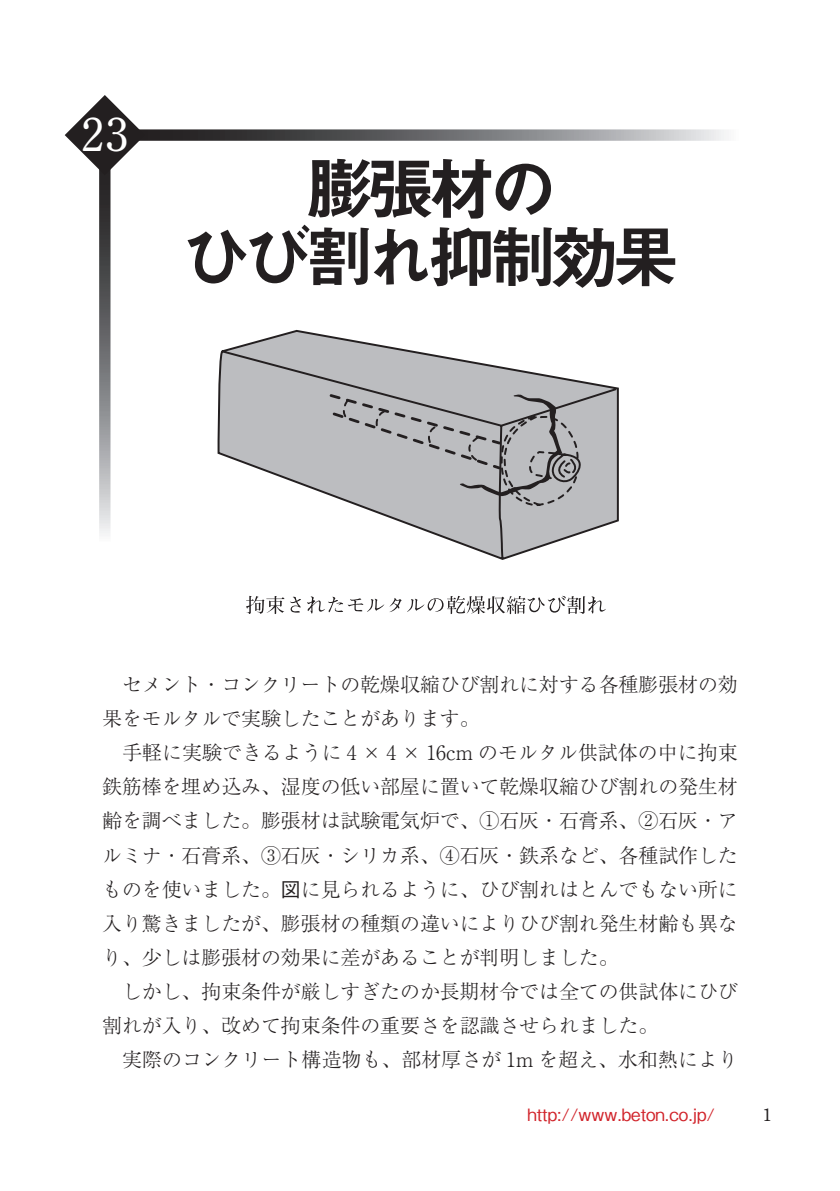
<style>
.page{position:relative;width:840px;height:1191px;background:#fff}
.page>*{position:absolute;margin:0;border:0;box-sizing:border-box;transform-origin:0 0}
.t1{font:68px/68px "Midashi Go Pro MB31";letter-spacing:-.1em;color:#231f20;text-align:center}
.t2{font:700 45.4px "Futo Min A101 Pro";color:#fff}
.t3{font:300 19.8px/34px "Ryumin Pro";color:#231f20}
.t4{font:500 17px "Gothic BBB Pro";color:#d1232a}
.s1{font-family:"Gothic BBB Pro";font-weight:500}
</style>
<div class="page">
<svg style="left:146px;top:129px;width:580px;height:12px;background:#7a7b7d"></svg>
<svg style="left:99px;top:177px;width:11px;height:357px;background:#797a7c"></svg>
<svg style="left:64px;top:95px;width:82px;height:82px"></svg>
<svg style="left:246px;top:596px;width:38px;height:18px"></svg>
<svg style="left:290px;top:597px;width:11px;height:15px"></svg>
<svg style="left:307px;top:596px;width:94px;height:17px"></svg>
<svg style="left:407px;top:596px;width:198px;height:18px"></svg>
<svg style="left:217px;top:330px;width:401px;height:230px"></svg>
<svg style="left:327px;top:392px;width:262px;height:115px;background:#adaeb0"></svg>
<h2 class="t2" style="left:80px;top:98px;width:50px">23</h2>
<h1 class="t1" style="left:183px;top:147px;width:498px">膨張材の<br>ひび割れ抑制効果</h1>
<p class="t3" style="left:102px;top:666px;width:637px">　セメント・コンクリートの乾燥収縮ひび割れに対する各種膨張材の効果をモルタルで実験したことがあります。<br>　手軽に実験できるように 4 × 4 × 16cm のモルタル供試体の中に拘束鉄筋棒を埋め込み、湿度の低い部屋に置いて乾燥収縮ひび割れの発生材齢を調べました。膨張材は試験電気炉で、①石灰・石膏系、②石灰・アルミナ・石膏系、③石灰・シリカ系、④石灰・鉄系など、各種試作したものを使いました。<span class="s1">図</span>に見られるように、ひび割れはとんでもない所に入り驚きましたが、膨張材の種類の違いによりひび割れ発生材齢も異なり、少しは膨張材の効果に差があることが判明しました。<br>　しかし、拘束条件が厳しすぎたのか長期材令では全ての供試体にひび割れが入り、改めて拘束条件の重要さを認識させられました。<br>　実際のコンクリート構造物も、部材厚さが 1m を超え、水和熱により</p>
<p class="t4" style="left:527px;top:1100px;width:189px">http://www.beton.co.jp/</p>
</div>
